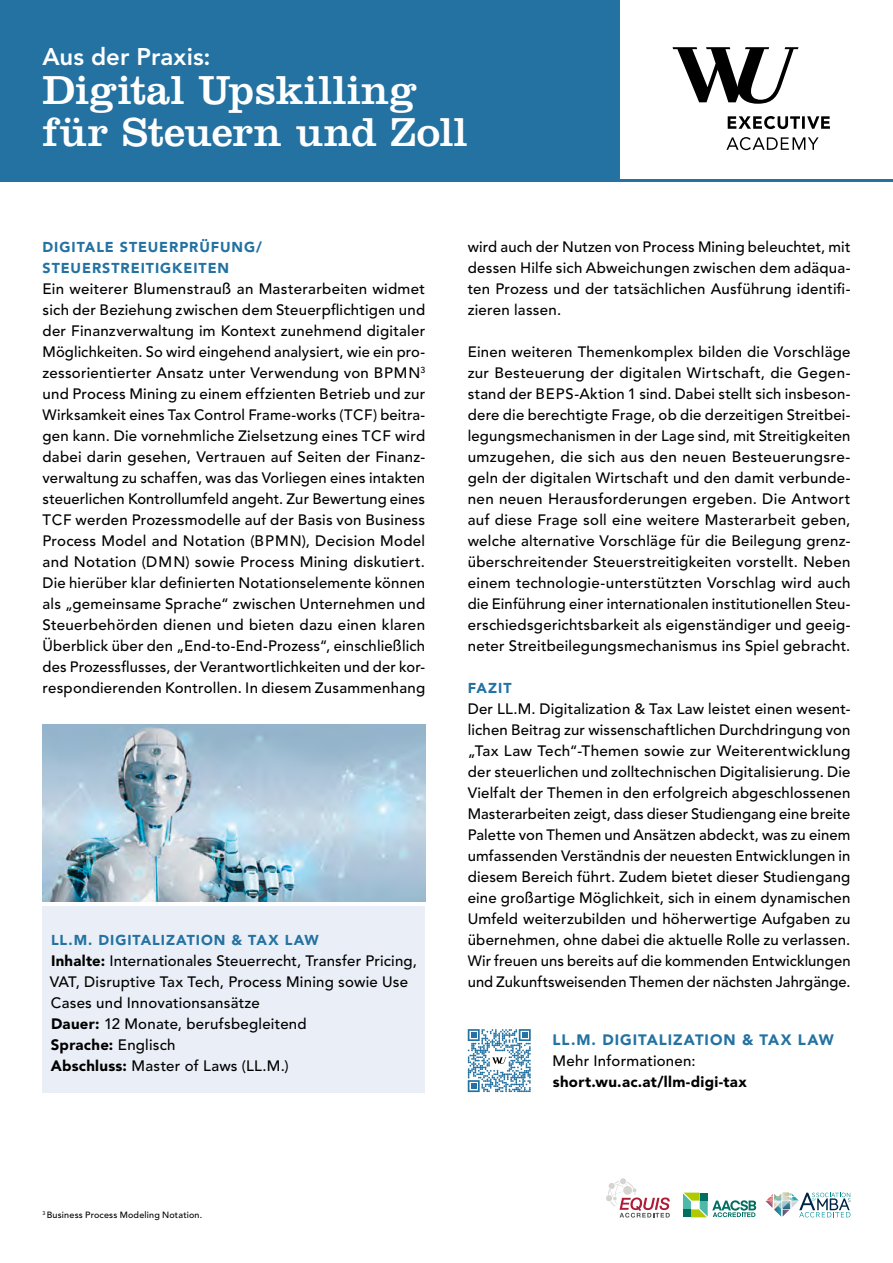
<style>
.page{position:relative;width:893px;height:1263px;background:#fff}
.page>*{position:absolute;margin:0;border:0;box-sizing:border-box;transform-origin:0 0}
.t1{font:42px/42px "Clarendon LT Std";letter-spacing:.005em;color:#fff}
.t2{font:800 24px "Avenir LT Std";letter-spacing:.005em;color:#fff}
.WU17_Copy{font:500 15px/21px "Avenir LT Std";letter-spacing:.015em;color:#000;text-align:justify}
.WU17_Copy-2{font:900 15px "Avenir LT Std";letter-spacing:.02em;color:#000}
.WU17_Zwiti_1__Versal{font:900 15px "Avenir LT Std";letter-spacing:.065em;color:#2372a2}
.WU17_Zwiti_1__Versal-2{font:900 14.25px/21px "Avenir LT Std";letter-spacing:.065em;color:#2372a2}
.WU17_Fußnote_EN{font:500 9px "Avenir LT Std";letter-spacing:.02em;color:#000}
.s1{font-weight:900}
.s2{font-weight:500}
</style>
<div class="page">
<div style="left:0;top:0;width:619px;height:181px;background:#2372a2"></div>
<hr style="left:617px;top:179px;width:276px;height:2px;background:#2372a2">
<svg style="left:673px;top:47px;width:157px;height:103px"></svg>
<svg style="left:683px;top:1192px;width:73px;height:25px"></svg>
<svg style="left:765px;top:1192px;width:85px;height:25px"></svg>
<svg style="left:606px;top:1178px;width:64px;height:39px"></svg>
<svg style="left:468px;top:1029px;width:63px;height:63px"></svg>
<img style="left:43px;top:725px;width:382px;height:177px">
<div style="left:43px;top:906px;width:382px;height:186px;background:#eaeef6"></div>
<p class="t2" style="left:42px;top:42px;width:170px">Aus der Praxis:</p>
<p class="t1" style="left:42px;top:68px;width:427px">Digital Upskilling für Steuern und Zoll</p>
<p class="WU17_Zwiti_1__Versal-2" style="left:43px;top:236px;width:221px">DIGITALE STEUERPRÜFUNG/<br>STEUERSTREITIGKEITEN</p>
<p class="WU17_Copy" style="left:43px;top:279px;width:384px">Ein weiterer Blumenstrauß an Masterarbeiten widmet sich der Beziehung zwischen dem Steuerpflichtigen und der Finanzverwaltung im Kontext zunehmend digitaler Möglichkeiten. So wird eingehend analysiert, wie ein pro&shy;zessorientierter Ansatz unter Verwendung von BPMN<sup>3 </sup>und Process Mining zu einem effzienten Betrieb und zur Wirksamkeit eines Tax Control Frame-works (TCF) beitra&shy;gen kann. Die vornehmliche Zielsetzung eines TCF wird dabei darin gesehen, Vertrauen auf Seiten der Finanz&shy;verwaltung zu schaffen, was das Vorliegen eines intakten steuerlichen Kontrollumfeld angeht. Zur Bewertung eines TCF werden Prozessmodelle auf der Basis von Business Process Model and Notation (BPMN), Decision Model and Notation (DMN) sowie Process Mining diskutiert.<br>Die hierüber klar definierten Notationselemente können als „gemeinsame Sprache“ zwischen Unternehmen und Steuerbehörden dienen und bieten dazu einen klaren Überblick über den „End-to-End-Prozess“, einschließlich des Prozessflusses, der Verantwortlichkeiten und der kor&shy;respondierenden Kontrollen. In diesem Zusammenhang</p>
<p class="WU17_Zwiti_1__Versal-2" style="left:51px;top:929px;width:269px">LL.M. DIGITALIZATION &amp; TAX LAW</p>
<p class="WU17_Copy" style="left:50px;top:951px;width:369px;text-align:left"><span class="s1">Inhalte:</span> Internationales Steuerrecht, Transfer Pricing, VAT, Disruptive Tax Tech, Process Mining sowie Use Cases und Innovationsansätze<br><span class="s1">Dauer:</span> 12 Monate, berufsbegleitend</p>
<p class="WU17_Copy-2" style="left:51px;top:1036px;width:126px">Sprache: <span class="s2">Englisch</span></p>
<p class="WU17_Copy" style="left:51px;top:1056px;width:240px"><span class="s1">Abschluss:</span> Master of Laws (LL.M.)</p>
<p class="WU17_Copy" style="left:468px;top:237px;width:384px">wird auch der Nutzen von Process Mining beleuchtet, mit dessen Hilfe sich Abweichungen zwischen dem adäqua&shy;ten Prozess und der tatsächlichen Ausführung identifi&shy;zieren lassen.</p>
<p class="WU17_Copy" style="left:468px;top:342px;width:384px">Einen weiteren Themenkomplex bilden die Vorschläge zur Besteuerung der digitalen Wirtschaft, die Gegen&shy;stand der BEPS-Aktion 1 sind. Dabei stellt sich insbeson&shy;dere die berechtigte Frage, ob die derzeitigen Streitbei&shy;legungsmechanismen in der Lage sind, mit Streitigkeiten umzugehen, die sich aus den neuen Besteuerungsre&shy;geln der digitalen Wirtschaft und den damit verbunde&shy;nen neuen Herausforderungen ergeben. Die Antwort auf diese Frage soll eine weitere Masterarbeit geben, welche alternative Vorschläge für die Beilegung grenz&shy;überschreitender Steuerstreitigkeiten vorstellt. Neben einem technologie-unterstützten Vorschlag wird auch die Einführung einer internationalen institutionellen Steu&shy;erschiedsgerichtsbarkeit als eigenständiger und geeig&shy;neter Streitbeilegungsmechanismus ins Spiel gebracht.</p>
<p class="WU17_Zwiti_1__Versal-2" style="left:468px;top:677px;width:45px">FAZIT</p>
<p class="WU17_Copy" style="left:468px;top:699px;width:384px">Der LL.M. Digitalization &amp; Tax Law leistet einen wesent&shy;lichen Beitrag zur wissenschaftlichen Durchdringung von „Tax Law Tech“-Themen sowie zur Weiterentwicklung der steuerlichen und zolltechnischen Digitalisierung. Die Vielfalt der Themen in den erfolgreich abgeschlossenen Masterarbeiten zeigt, dass dieser Studiengang eine breite Palette von Themen und Ansätzen abdeckt, was zu einem umfassenden Verständnis der neuesten Entwicklungen in diesem Bereich führt. Zudem bietet dieser Studiengang eine großartige Möglichkeit, sich in einem dynamischen Umfeld weiterzubilden und höherwertige Aufgaben zu übernehmen, ohne dabei die aktuelle Rolle zu verlassen.<br>Wir freuen uns bereits auf die kommenden Entwicklungen und Zukunftsweisenden Themen der nächsten Jahrgänge.</p>
<p class="WU17_Zwiti_1__Versal" style="left:553px;top:1031px;width:283px">LL.M. DIGITALIZATION &amp; TAX LAW</p>
<p class="WU17_Copy" style="left:552px;top:1051px;width:145px">Mehr Informationen:</p>
<p class="WU17_Copy-2" style="left:553px;top:1073px;width:195px">short.wu.ac.at/llm-digi-tax</p>
<p class="WU17_Fußnote_EN" style="left:43px;top:1210px;width:161px"><sup>3</sup> Business Process Modeling Notation.</p>
</div>
